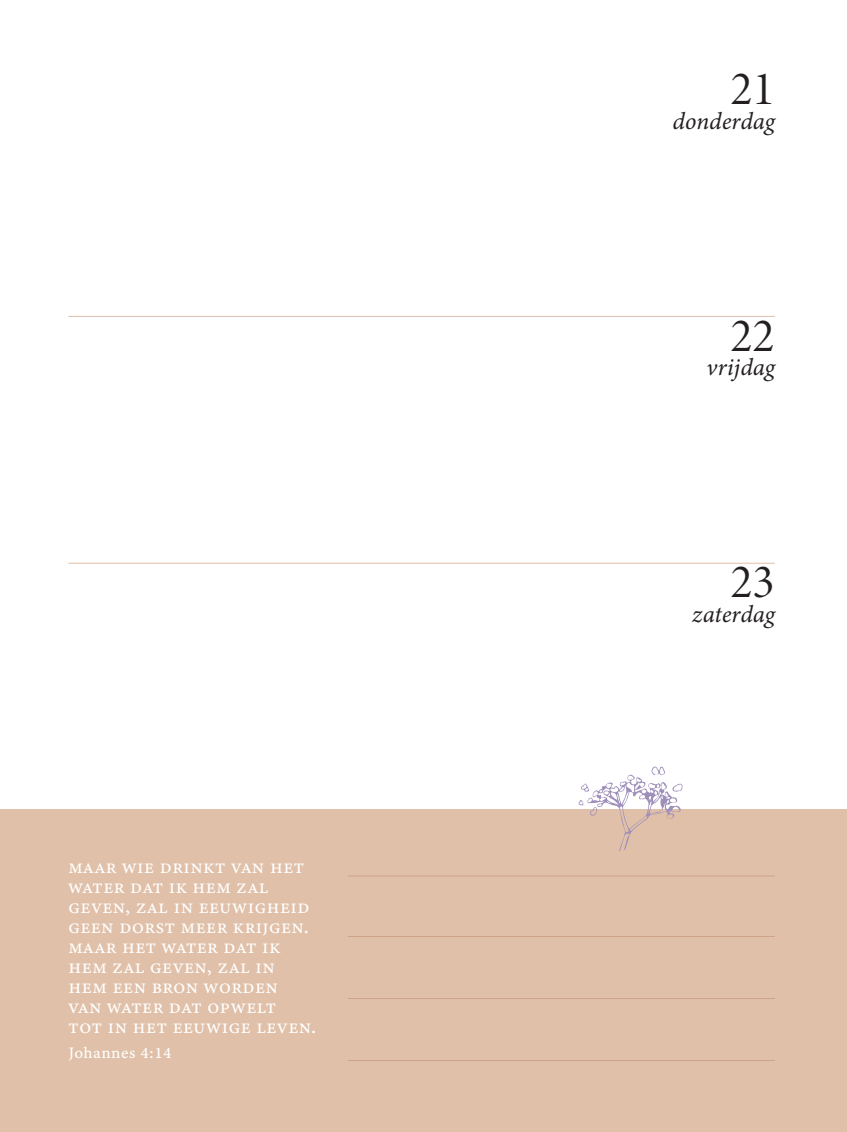
<style>
.page{position:relative;width:847px;height:1132px;background:#fff}
.page>*{position:absolute;margin:0;border:0;box-sizing:border-box;transform-origin:0 0}
.t1{font:48px "Minion Variable Concept";color:#231f20}
.t2{font:italic 24px "Minion Variable Concept";color:#231f20}
.t3{font:20px/20px "Minion Variable Concept";letter-spacing:.03em;color:#fff}
.t4{font:16px "Minion Variable Concept";letter-spacing:.025em;color:#fff}
</style>
<div class="page">
<div style="left:0;top:809px;width:847px;height:322px;background:#e0c0a8"></div>
<svg style="left:578px;top:766px;width:105px;height:85px"></svg>
<hr style="left:68px;top:316px;width:707px;height:1px;background:#dfbfa9">
<hr style="left:68px;top:562px;width:707px;height:1px;background:#dfbfa9">
<hr style="left:348px;top:875px;width:427px;height:1px;background:#cfa28a">
<hr style="left:348px;top:935px;width:427px;height:1px;background:#cfa28a">
<hr style="left:348px;top:997px;width:427px;height:1px;background:#cfa28a">
<hr style="left:348px;top:1059px;width:427px;height:1px;background:#cfa28a">
<p class="t3" style="left:68px;top:855px;width:249px">Maar wie drinkt van het water dat Ik hem zal geven, zal in eeuwigheid geen dorst meer krijgen.<br>Maar het water dat Ik hem zal geven, zal in hem een bron worden<br>van water dat opwelt<br>tot in het eeuwige leven.</p>
<p class="t4" style="left:68px;top:1041px;width:104px">Johannes 4:14</p>
<h1 class="t1" style="left:730px;top:55px;width:46px">21</h1>
<p class="t2" style="left:673px;top:104px;width:104px">donderdag</p>
<h1 class="t1" style="left:730px;top:302px;width:46px">22</h1>
<p class="t2" style="left:707px;top:351px;width:70px">vrijdag</p>
<h1 class="t1" style="left:730px;top:548px;width:46px">23</h1>
<p class="t2" style="left:692px;top:597px;width:84px">zaterdag</p>
</div>
